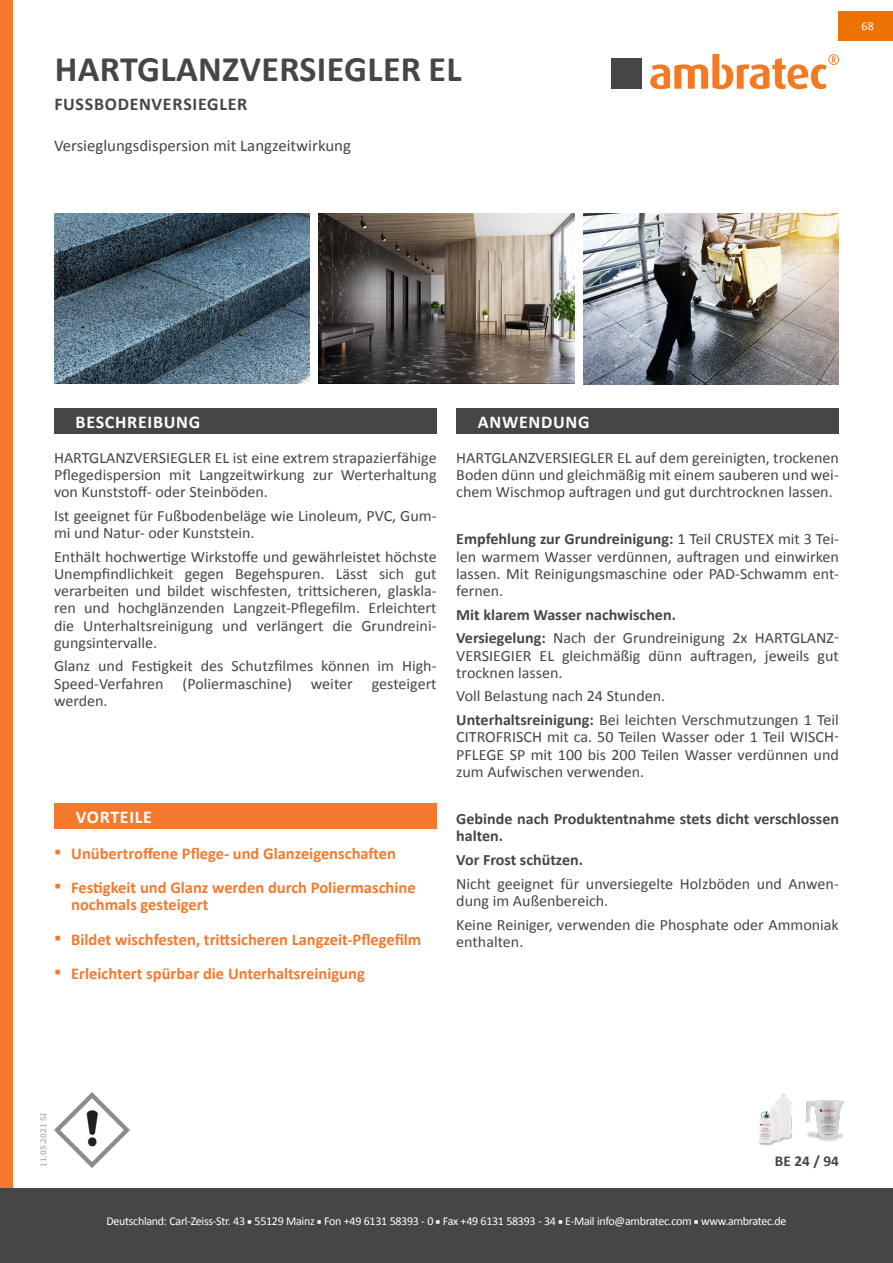
<style>
.page{position:relative;width:893px;height:1263px;background:#fff}
.page>*{position:absolute;margin:0;border:0;box-sizing:border-box;transform-origin:0 0}
.t1{font:700 36px "Calibri";letter-spacing:.01em;color:#454647}
.t2{font:700 18px "Calibri";letter-spacing:.04em;color:#fff}
.t3{font:700 18px "Calibri";letter-spacing:.04em;color:#454647}
.t4{font:700 16.5px/17.2px "Calibri";color:#f4792c}
.t5{font:16.5px "Calibri";color:#454647}
.t6{font:15.75px/17.2px "Calibri";color:#454647;text-align:justify}
.t7{font:700 15.75px/23.7px "Calibri";color:#454647}
.t8{font:700 15px "Calibri";color:#454647}
.t9{font:12px "Calibri";letter-spacing:-.025em;color:#fff}
.t10{font:7.5px "Verdana";color:#939598}
.s1{font-size:21px}
.s2{font-weight:700}
.s3{font-weight:400}
.s4{font-family:"Minion Pro"}
</style>
<div class="page">
<div style="left:0;top:0;width:13px;height:1263px;background:#f4792c"></div>
<div style="left:0;top:1188px;width:893px;height:75px;background:#454647"></div>
<svg style="left:650px;top:54px;width:189px;height:35px"></svg>
<div style="left:611px;top:58px;width:31px;height:31px;background:#454647"></div>
<div style="left:839px;top:11px;width:54px;height:29px;background:#ee7203"></div>
<div style="left:54px;top:804px;width:383px;height:25px;background:#f4792c"></div>
<div style="left:456px;top:408px;width:383px;height:26px;background:#454647"></div>
<div style="left:54px;top:408px;width:383px;height:26px;background:#454647"></div>
<img style="left:54px;top:1092px;width:75px;height:75px">
<img style="left:584px;top:213px;width:255px;height:171px">
<img style="left:319px;top:213px;width:255px;height:171px">
<img style="left:54px;top:213px;width:255px;height:171px">
<img style="left:759px;top:1094px;width:29px;height:52px">
<img style="left:788px;top:1100px;width:57px;height:42px">
<h1 class="t1" style="left:55px;top:44px;width:408px">HARTGLANZVERSIEGLER EL</h1>
<p class="t3" style="left:54px;top:91px;width:194px">FUSSBODENVERSIEGLER</p>
<p class="t5" style="left:54px;top:135px;width:299px">Versieglungsdispersion mit Langzeitwirkung</p>
<p class="t9" style="left:862px;top:19px;width:14px">68</p>
<p class="t2" style="left:76px;top:409px;width:126px">BESCHREIBUNG</p>
<p class="t2" style="left:478px;top:409px;width:113px">ANWENDUNG</p>
<p class="t6" style="left:54px;top:448px;width:384px">HARTGLANZVERSIEGLER EL ist eine extrem strapazierfähige Pflegedispersion mit Langzeitwirkung zur Werterhaltung von Kunststoff- oder Steinböden.</p>
<p class="t6" style="left:54px;top:506px;width:384px">Ist geeignet für Fußbodenbeläge wie Linoleum, PVC, Gum&shy;mi und Natur- oder Kunststein.</p>
<p class="t6" style="left:54px;top:547px;width:384px">Enthält hochwertige Wirkstoffe und gewährleistet höchste Unempfindlichkeit gegen Begehspuren. Lässt sich gut verarbeiten und bildet wischfesten, trittsicheren, glaskla&shy;ren und hochglänzenden Langzeit-Pflegefilm. Erleichtert die Unterhaltsreinigung und verlängert die Grundreini&shy;gungsintervalle.</p>
<p class="t6" style="left:54px;top:657px;width:384px">Glanz und Festigkeit des Schutzfilmes können im High-Speed-Verfahren (Poliermaschine) weiter gesteigert werden.</p>
<p class="t2" style="left:76px;top:804px;width:78px">VORTEILE</p>
<p class="t4" style="left:54px;top:844px;width:343px"><span class="s1">▪</span> Unübertroffene Pflege- und Glanzeigenschaften</p>
<p class="t4" style="left:71px;top:878px;width:346px;text-indent:-17px"><span class="s1">▪</span> Festigkeit und Glanz werden durch Poliermaschine nochmals gesteigert</p>
<p class="t4" style="left:54px;top:930px;width:369px"><span class="s1">▪</span> Bildet wischfesten, trittsicheren Langzeit-Pflegefilm</p>
<p class="t4" style="left:54px;top:965px;width:312px"><span class="s1">▪</span> Erleichtert spürbar die Unterhaltsreinigung</p>
<p class="t6" style="left:456px;top:448px;width:384px">HARTGLANZVERSIEGLER EL auf dem gereinigten, trockenen Boden dünn und gleichmäßig mit einem sauberen und wei&shy;chem Wischmop auftragen und gut durchtrocknen lassen.</p>
<p class="t6" style="left:456px;top:530px;width:384px"><span class="s2">Empfehlung zur Grundreinigung:</span> 1 Teil CRUSTEX mit 3 Tei&shy;len warmem Wasser verdünnen, auftragen und einwirken lassen. Mit Reinigungsmaschine oder PAD-Schwamm ent&shy;fernen.</p>
<p class="t7" style="left:456px;top:602px;width:384px">Mit klarem Wasser nachwischen.<br>Versiegelung: <span class="s3">Nach der Grundreinigung 2x HARTGLANZ-</span></p>
<p class="t6" style="left:456px;top:646px;width:384px">VERSIEGIER EL gleichmäßig dünn auftragen, jeweils gut trocknen lassen.</p>
<p class="t6" style="left:456px;top:684px;width:384px;line-height:23.7px">Voll Belastung nach 24 Stunden.<br><span class="s2">Unterhaltsreinigung:</span> Bei leichten Verschmutzungen 1 Teil</p>
<p class="t6" style="left:456px;top:728px;width:384px">CITROFRISCH mit ca. 50 Teilen Wasser oder 1 Teil WISCH-PFLEGE SP mit 100 bis 200 Teilen Wasser verdünnen und zum Aufwischen verwenden.</p>
<p class="t7" style="left:456px;top:810px;width:384px;line-height:17.2px">Gebinde nach Produktentnahme stets dicht verschlossen halten.</p>
<p class="t7" style="left:456px;top:847px;width:128px">Vor Frost schützen.</p>
<p class="t6" style="left:456px;top:874px;width:384px">Nicht geeignet für unversiegelte Holzböden und Anwen&shy;dung im Außenbereich.</p>
<p class="t6" style="left:456px;top:915px;width:384px">Keine Reiniger, verwenden die Phosphate oder Ammoniak enthalten.</p>
<p class="t10" style="left:39px;top:1167px;width:56px;rotate:-90deg">11.05.2021 SI</p>
<p class="t8" style="left:775px;top:1151px;width:66px">BE 24 / 94</p>
<p class="t9" style="left:106px;top:1214px;width:682px">Deutschland: Carl-Zeiss-Str. 43 <span class="s4">■</span> 55129 Mainz <span class="s4">■</span> Fon +49 6131 58393 - 0 <span class="s4">■</span> Fax +49 6131 58393 - 34 <span class="s4">■</span> E-Mail info@ambratec.com <span class="s4">■</span> www.ambratec.de</p>
</div>
